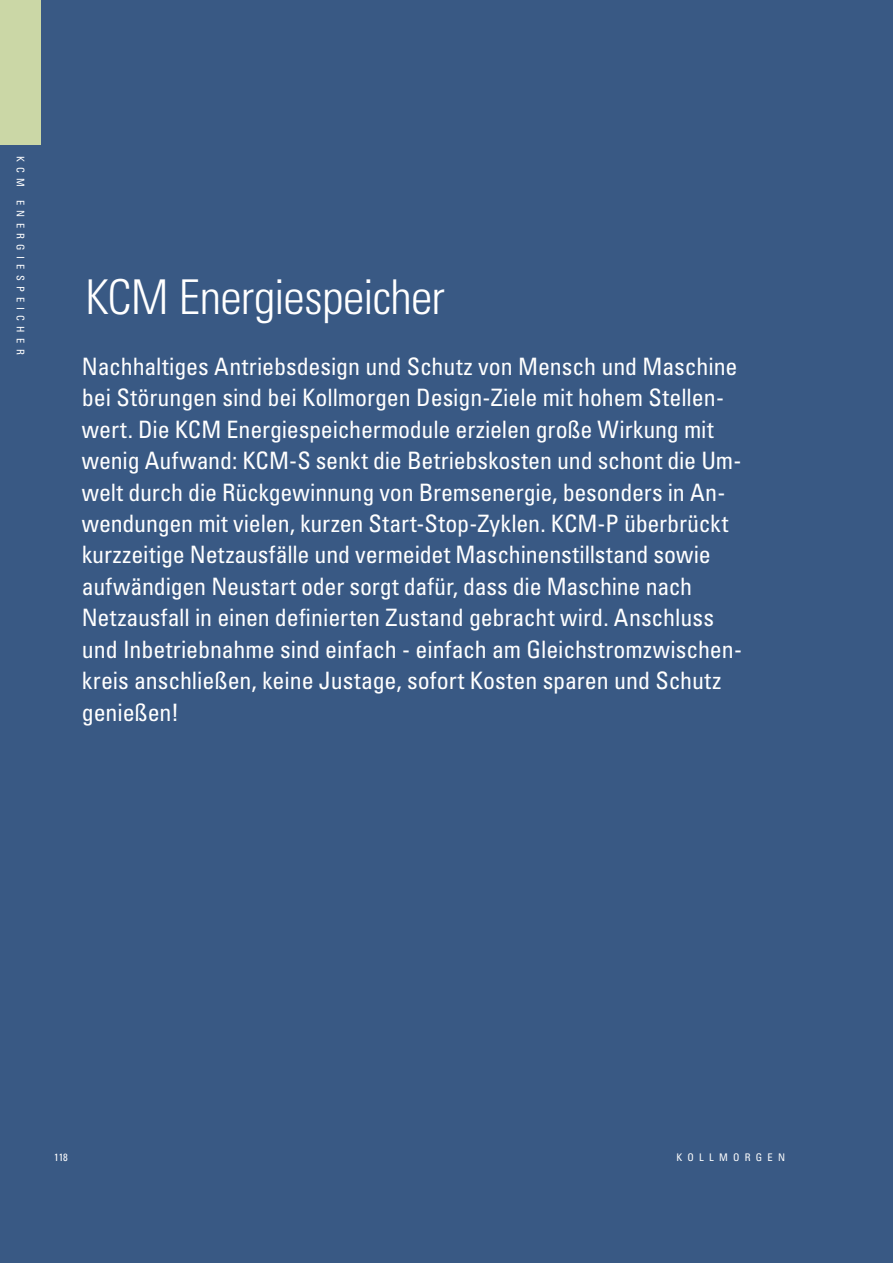
<style>
.page{position:relative;width:893px;height:1263px;background:#fff}
.page>*{position:absolute;margin:0;border:0;box-sizing:border-box;transform-origin:0 0}
.t1{font:300 condensed 48px "Univers LT Std";letter-spacing:-.015em;color:#fff}
.t2{font:condensed 24px/31.5px "Univers LT Std";letter-spacing:-.005em;color:#fff}
.t3{font:condensed 10.5px "Univers";letter-spacing:.5em;color:#fff}
</style>
<div class="page">
<div style="left:0;top:0;width:892px;height:1263px;background:#395984"></div>
<div style="left:0;top:0;width:40px;height:145px;background:#cbd7a6"></div>
<p class="t3" style="left:24px;top:156px;width:200px;rotate:90deg">KCM ENERGIESPEICHER</p>
<h1 class="t1" style="left:85px;top:277px;width:361px">KCM Energiespeicher</h1>
<p class="t2" style="left:82px;top:352px;width:661px">Nachhaltiges Antriebsdesign und Schutz von Mensch und Maschine bei Störungen sind bei Kollmorgen Design-Ziele mit hohem Stellen&shy;wert. Die KCM Energiespeichermodule erzielen große Wirkung mit wenig Aufwand: KCM-S senkt die Betriebskosten und schont die Um&shy;welt durch die Rückgewinnung von Bremsenergie, besonders in An&shy;wendungen mit vielen, kurzen Start-Stop-Zyklen. KCM-P überbrückt kurzzeitige Netzausfälle und vermeidet Maschinenstillstand sowie aufwändigen Neustart oder sorgt dafür, dass die Maschine nach Netzausfall in einen definierten Zustand gebracht wird. Anschluss und Inbetriebnahme sind einfach - einfach am Gleichstromzwischen&shy;kreis anschließen, keine Justage, sofort Kosten sparen und Schutz genießen!</p>
<p class="t3" style="left:54px;top:1154px;width:15px">118</p>
<p class="t3" style="left:676px;top:1154px;width:110px">KOLLMORGEN</p>
</div>
